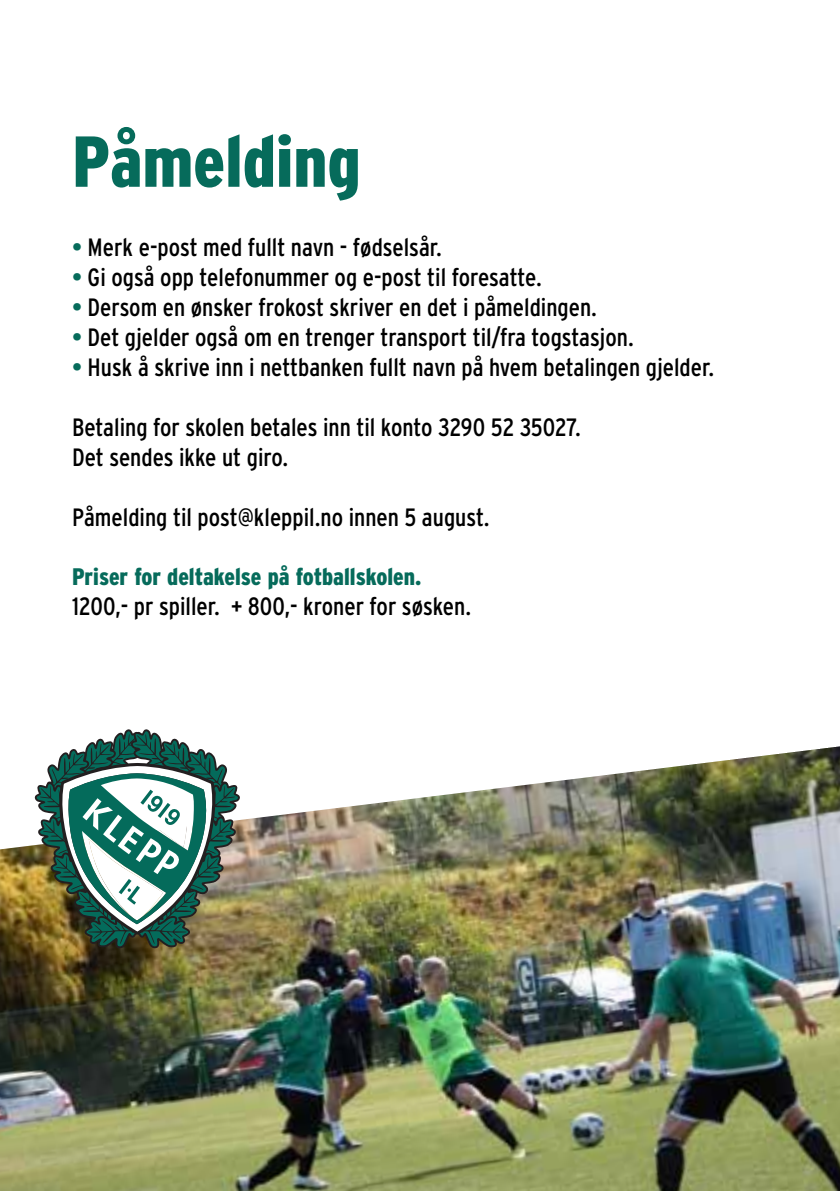
<style>
.page{position:relative;width:840px;height:1191px;background:#fff}
.page>*{position:absolute;margin:0;border:0;box-sizing:border-box;transform-origin:0 0}
.t1{font:900 condensed 71.8px "Interstate";color:#066b5b}
.t2{font:condensed 25px/30px "Interstate";color:#000}
.t3{font:900 condensed 23.8px "Interstate";color:#066b5b}
.s1{color:#066b5b}
</style>
<div class="page">
<div style="left:414px;top:579px;width:7px;height:7px;border:2px solid #fff;border-radius:50%"></div>
<img style="left:0;top:746px;width:839px;height:445px">
<img style="left:35px;top:729px;width:205px;height:219px">
<h1 class="t1" style="left:72px;top:122px;width:290px">Påmelding</h1>
<p class="t2" style="left:72px;top:232px;width:371px"><span class="s1">•</span> Merk e-post med fullt navn - fødselsår.</p>
<p class="t2" style="left:72px;top:262px;width:471px"><span class="s1">•</span> Gi også opp telefonummer og e-post til foresatte.</p>
<p class="t2" style="left:72px;top:292px;width:526px"><span class="s1">•</span> Dersom en ønsker frokost skriver en det i påmeldingen.</p>
<p class="t2" style="left:72px;top:322px;width:563px"><span class="s1">•</span> Det gjelder også om en trenger transport til/fra togstasjon.</p>
<p class="t2" style="left:72px;top:352px;width:643px"><span class="s1">•</span> Husk å skrive inn i nettbanken fullt navn på hvem betalingen gjelder.</p>
<p class="t2" style="left:72px;top:412px;width:510px">Betaling for skolen betales inn til konto 3290 52 35027.<br>Det sendes ikke ut giro.</p>
<p class="t2" style="left:72px;top:502px;width:419px">Påmelding til post@kleppil.no innen 5 august.</p>
<p class="t3" style="left:72px;top:563px;width:351px">Priser for deltakelse på fotballskolen.</p>
<p class="t2" style="left:72px;top:591px;width:400px">1200,- pr spiller. + 800,- kroner for søsken.</p>
</div>
